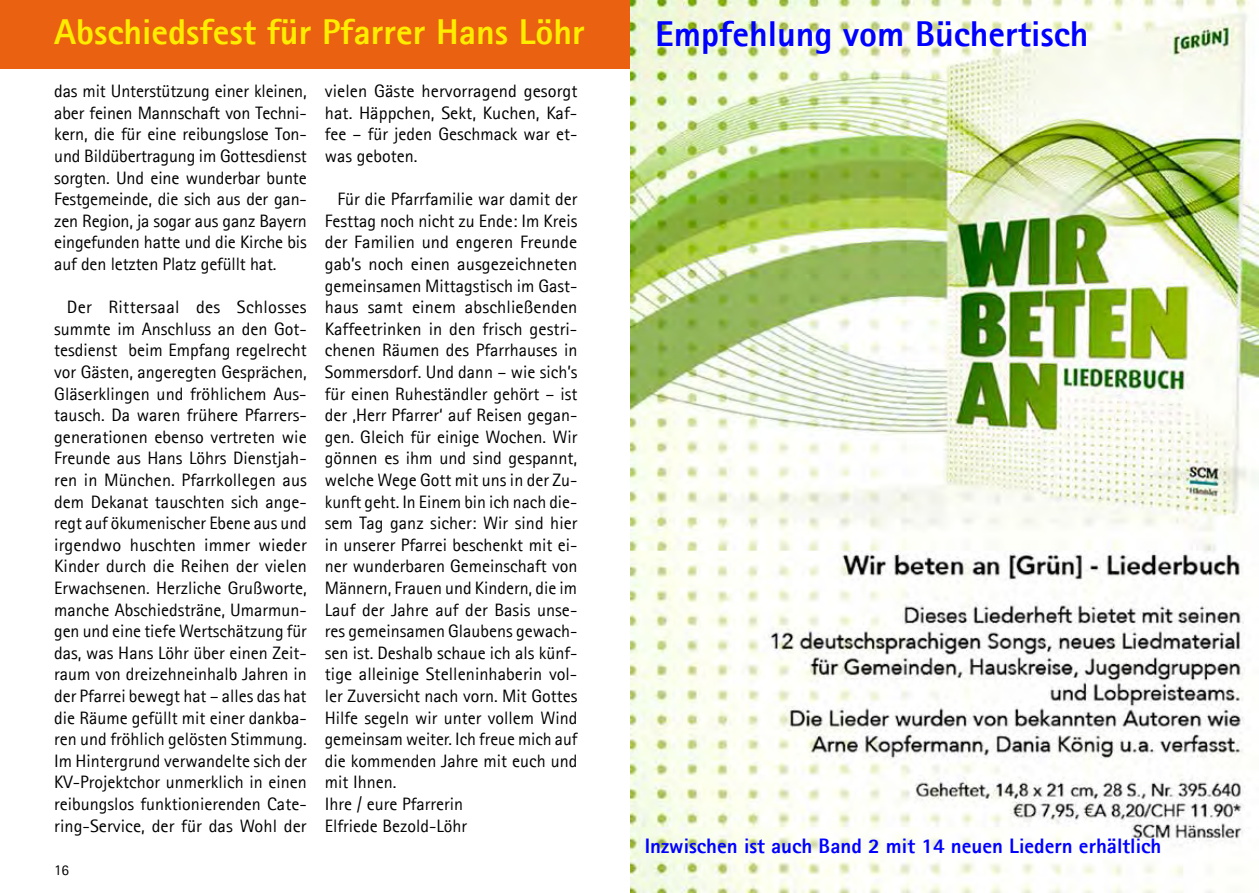
<style>
.page{position:relative;width:1259px;height:893px;background:#fff}
.page>*{position:absolute;margin:0;border:0;box-sizing:border-box;transform-origin:0 0}
.t1{font:800 36px "Agfa Rotis Sans Serif";color:#ffed00}
.t2{font:800 36px "Agfa Rotis Sans Serif";color:#00f}
.t3{font:800 21px "Agfa Rotis Sans Serif";color:#00f}
.t4{font:18px/21.6px "Agfa Rotis Sans Serif";color:#000;text-align:justify}
.t5{font:15px "Agfa Rotis Sans Serif";color:#000}
</style>
<div class="page">
<img style="left:630px;top:0;width:629px;height:893px">
<div style="left:0;top:0;width:629px;height:68px;background:#ea6211"></div>
<h1 class="t1" style="left:54px;top:9px;width:532px">Abschiedsfest für Pfarrer Hans Löhr</h1>
<p class="t4" style="left:54px;top:80px;width:254px">das mit Unterstützung einer kleinen, aber feinen Mannschaft von Techni&shy;kern, die für eine reibungslose Ton&shy;und Bildübertragung im Gottesdienst sorgten. Und eine wunderbar bunte Festgemeinde, die sich aus der gan&shy;zen Region, ja sogar aus ganz Bayern eingefunden hatte und die Kirche bis auf den letzten Platz gefüllt hat.</p>
<p class="t4" style="left:54px;top:296px;width:254px;text-indent:13px">Der Rittersaal des Schlosses summte im Anschluss an den Got&shy;tesdienst beim Empfang regelrecht vor Gästen, angeregten Gesprächen, Gläserklingen und fröhlichem Aus&shy;tausch. Da waren frühere Pfarrers&shy;generationen ebenso vertreten wie Freunde aus Hans Löhrs Dienstjah&shy;ren in München. Pfarrkollegen aus dem Dekanat tauschten sich ange&shy;regt auf ökumenischer Ebene aus und irgendwo huschten immer wieder Kinder durch die Reihen der vielen Erwachsenen. Herzliche Grußworte, manche Abschiedsträne, Umarmun&shy;gen und eine tiefe Wertschätzung für das, was Hans Löhr über einen Zeit&shy;raum von dreizehneinhalb Jahren in der Pfarrei bewegt hat – alles das hat die Räume gefüllt mit einer dankba&shy;ren und fröhlich gelösten Stimmung.<br>Im Hintergrund verwandelte sich der KV-Projektchor unmerklich in einen reibungslos funktionierenden Cate&shy;ring-Service, der für das Wohl der</p>
<p class="t5" style="left:54px;top:861px;width:16px">16</p>
<p class="t4" style="left:325px;top:80px;width:254px">vielen Gäste hervorragend gesorgt hat. Häppchen, Sekt, Kuchen, Kaf&shy;fee – für jeden Geschmack war et&shy;was geboten.</p>
<p class="t4" style="left:325px;top:188px;width:254px;text-align:left;text-indent:13px">Für die Pfarrfamilie war damit der Festtag noch nicht zu Ende: Im Kreis der Familien und engeren Freunde gab’s noch einen ausgezeichneten gemeinsamen Mittagstisch im Gast&shy;haus samt einem abschließenden Kaffeetrinken in den frisch gestri&shy;chenen Räumen des Pfarrhauses in Sommersdorf. Und dann – wie sich’s für einen Ruheständler gehört – ist der ‚Herr Pfarrer‘ auf Reisen gegan&shy;gen. Gleich für einige Wochen. Wir gönnen es ihm und sind gespannt, welche Wege Gott mit uns in der Zu&shy;kunft geht. In Einem bin ich nach die&shy;sem Tag ganz sicher: Wir sind hier in unserer Pfarrei beschenkt mit ei&shy;ner wunderbaren Gemeinschaft von Männern, Frauen und Kindern, die im Lauf der Jahre auf der Basis unse&shy;res gemeinsamen Glaubens gewach&shy;sen ist. Deshalb schaue ich als künf&shy;tige alleinige Stelleninhaberin vol&shy;ler Zuversicht nach vorn. Mit Gottes Hilfe segeln wir unter vollem Wind gemeinsam weiter. Ich freue mich auf die kommenden Jahre mit euch und mit Ihnen.<br>Ihre / eure Pfarrerin<br>Elfriede Bezold-Löhr</p>
<h1 class="t2" style="left:655px;top:11px;width:435px">Empfehlung vom Büchertisch</h1>
<p class="t3" style="left:645px;top:833px;width:518px">Inzwischen ist auch Band 2 mit 14 neuen Liedern erhältlich</p>
</div>
